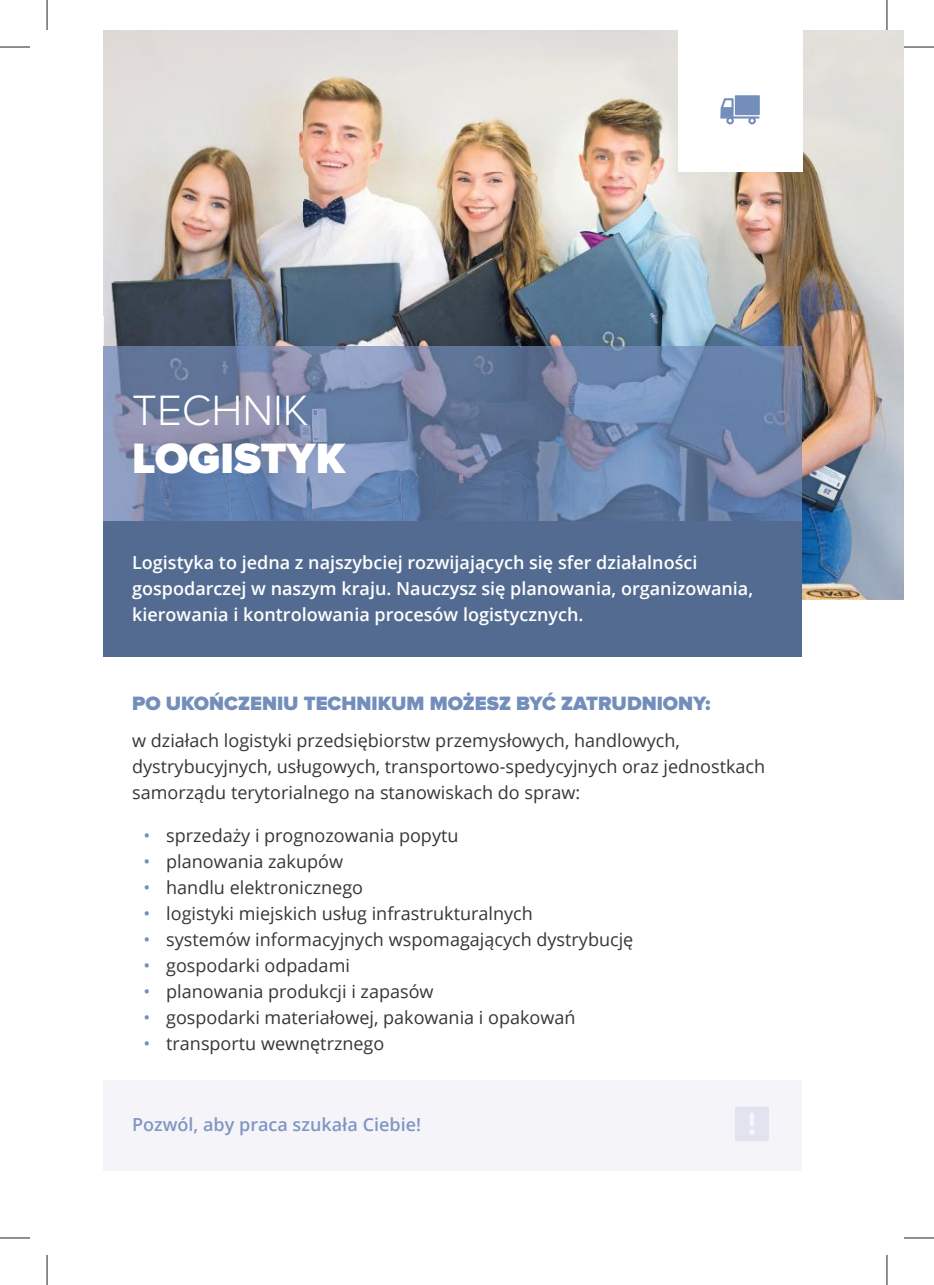
<style>
.page{position:relative;width:934px;height:1285px;background:#fff}
.page>*{position:absolute;margin:0;border:0;box-sizing:border-box;transform-origin:0 0}
.t1{font:900 44px "Proxima Nova";color:#fff}
.t2{font:300 44px "Proxima Nova";color:#fff}
.t3{font:900 20px "Proxima Nova";color:#738ebb}
.t4{font:18px/26px "Open Sans";color:#393535}
.t5{font:600 18px/26px "Open Sans";color:#fff}
.t6{font:600 18px "Open Sans";color:#8196c2}
.s1{color:#738ebb}
</style>
<div class="page">
<img style="left:104px;top:30px;width:799px;height:356px">
<img style="left:801px;top:386px;width:102px;height:214px">
<img style="left:104px;top:347px;width:697px;height:175px">
<div style="left:104px;top:1080px;width:697px;height:91px;background:#f5f5f9"></div>
<svg style="left:735px;top:1107px;width:33px;height:34px"></svg>
<div style="left:104px;top:522px;width:697px;height:135px;background:#536b90"></div>
<div style="left:677px;top:30px;width:125px;height:142px;background:#fff"></div>
<div style="left:734px;top:95px;width:25px;height:20px;background:#738ebb"></div>
<div style="left:720px;top:108px;width:13px;height:9px;background:#738ebb"></div>
<hr style="left:720px;top:116px;width:39px;height:3px;background:#738ebb">
<svg style="left:726px;top:118px;width:7px;height:6px"></svg>
<svg style="left:748px;top:118px;width:7px;height:6px"></svg>
<svg style="left:720px;top:98px;width:13px;height:11px"></svg>
<hr style="left:0;top:47px;width:30px;height:1px;background:#241f1f">
<hr style="left:903px;top:47px;width:30px;height:1px;background:#241f1f">
<hr style="left:0;top:1237px;width:30px;height:1px;background:#241f1f">
<hr style="left:903px;top:1237px;width:30px;height:1px;background:#241f1f">
<hr style="left:47px;top:0;width:1px;height:30px;background:#241f1f">
<hr style="left:47px;top:1255px;width:1px;height:30px;background:#241f1f">
<hr style="left:886px;top:0;width:1px;height:30px;background:#241f1f">
<hr style="left:886px;top:1255px;width:1px;height:30px;background:#241f1f">
<h1 class="t2" style="left:132px;top:391px;width:178px">TECHNIK</h1>
<h1 class="t1" style="left:132px;top:439px;width:215px">LOGISTYK</h1>
<p class="t5" style="left:132px;top:548px;width:622px">Logistyka to jedna z najszybciej rozwijających się sfer działalności gospodarczej w naszym kraju. Nauczysz się planowania, organizowania, kierowania i kontrolowania procesów logistycznych.</p>
<p class="t3" style="left:132px;top:694px;width:579px">PO UKOŃCZENIU TECHNIKUM MOŻESZ BYĆ ZATRUDNIONY:</p>
<p class="t4" style="left:132px;top:727px;width:634px">w działach logistyki przedsiębiorstw przemysłowych, handlowych, dystrybucyjnych, usługowych, transportowo-spedycyjnych oraz jednostkach samorządu terytorialnego na stanowiskach do spraw:</p>
<p class="t4" style="left:143px;top:822px;width:316px"><span class="s1">•</span> sprzedaży i prognozowania popytu</p>
<p class="t4" style="left:143px;top:848px;width:201px"><span class="s1">•</span> planowania zakupów</p>
<p class="t4" style="left:143px;top:874px;width:221px"><span class="s1">•</span> handlu elektronicznego</p>
<p class="t4" style="left:143px;top:900px;width:390px"><span class="s1">•</span> logistyki miejskich usług infrastrukturalnych</p>
<p class="t4" style="left:143px;top:926px;width:491px"><span class="s1">•</span> systemów informacyjnych wspomagających dystrybucję</p>
<p class="t4" style="left:143px;top:952px;width:208px"><span class="s1">•</span> gospodarki odpadami</p>
<p class="t4" style="left:143px;top:978px;width:291px"><span class="s1">•</span> planowania produkcji i zapasów</p>
<p class="t4" style="left:143px;top:1004px;width:433px"><span class="s1">•</span> gospodarki materiałowej, pakowania i opakowań</p>
<p class="t4" style="left:143px;top:1030px;width:242px"><span class="s1">•</span> transportu wewnętrznego</p>
<p class="t6" style="left:132px;top:1111px;width:290px">Pozwól, aby praca szukała Ciebie!</p>
</div>
